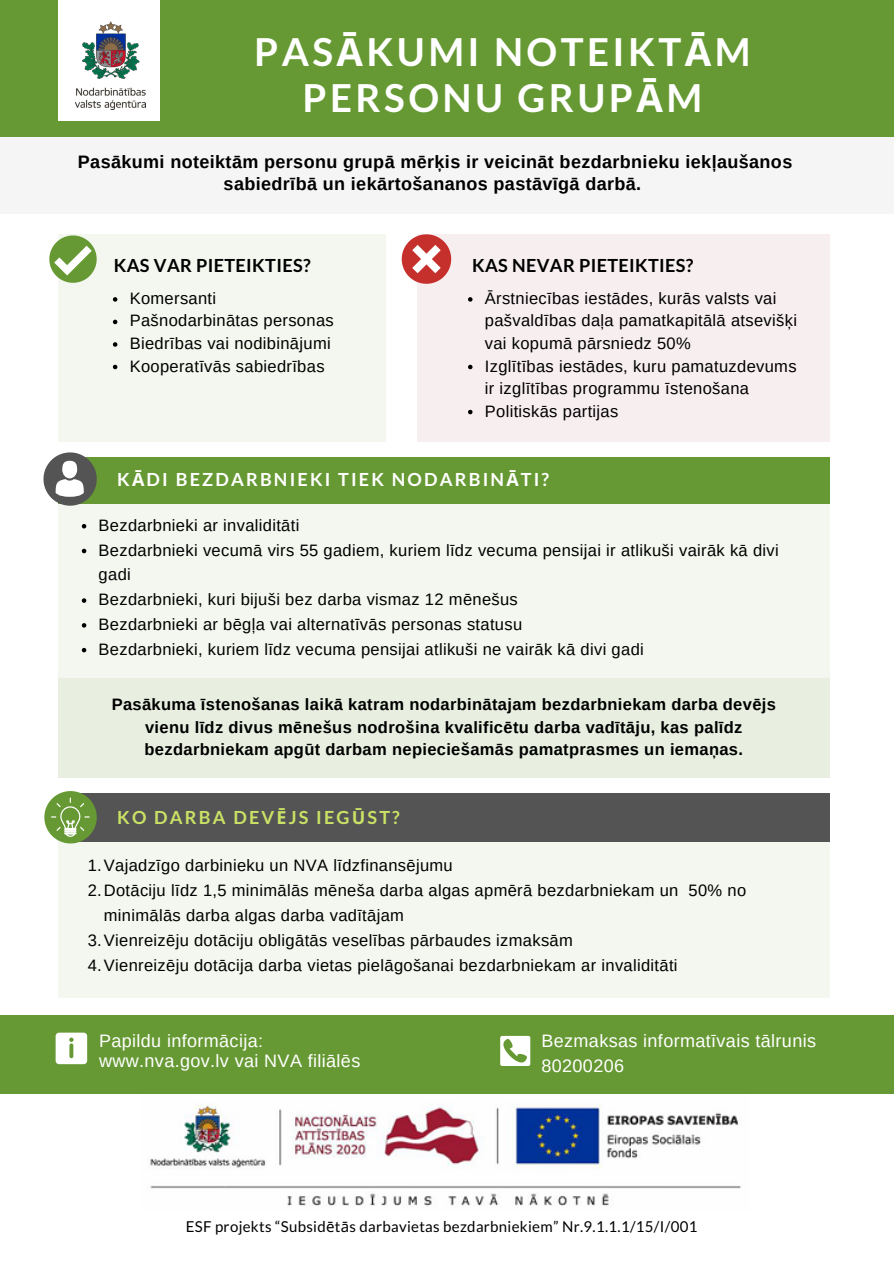
<style>
.page{position:relative;width:894px;height:1264px;background:#fff}
.page>*{position:absolute;margin:0;border:0;box-sizing:border-box;transform-origin:0 0}
.t1{font:700 38.55px/46.2px "Lato";letter-spacing:.09em;color:#fff;text-align:center}
.t2{font:700 18px/22.5px "Arimo";letter-spacing:.02em;color:#000;text-align:center}
.t3{font:18px/24.8px "Arimo";letter-spacing:.02em;color:#fff}
.t4{font:700 18px "Lato";letter-spacing:.02em;color:#000}
.t5{font:700 18px "Lato";letter-spacing:.12em;color:#fff}
.t6{font:700 18px "Lato";letter-spacing:.12em;color:#c9e265}
.t7{font:16.5px/22.5px "Arimo";letter-spacing:.02em;color:#000}
.t8{font:700 16.5px/22.5px "Arimo";letter-spacing:.02em;color:#000;text-align:center}
.t9{font:15px "Lato";letter-spacing:.02em;color:#000}
.s1{font-family:"Noto Sans"}
</style>
<div class="page">
<div style="left:0;top:0;width:893px;height:214px;background:#f5f5f5"></div>
<div style="left:0;top:0;width:893px;height:137px;background:#693"></div>
<div style="left:58px;top:0;width:101px;height:121px;background:#fff"></div>
<img style="left:76px;top:21px;width:70px;height:88px">
<img style="left:142px;top:1093px;width:607px;height:113px">
<div style="left:58px;top:234px;width:327px;height:208px;background:#f3f7ef"></div>
<div style="left:417px;top:234px;width:412px;height:208px;background:#f7eef0"></div>
<svg style="left:401px;top:234px;width:50px;height:50px"></svg>
<svg style="left:49px;top:235px;width:48px;height:48px"></svg>
<div style="left:58px;top:503px;width:771px;height:275px;background:#f3f7ef"></div>
<div style="left:58px;top:457px;width:771px;height:46px;background:#693"></div>
<div style="left:58px;top:678px;width:771px;height:99px;background:#e8efe0"></div>
<div style="left:58px;top:806px;width:771px;height:191px;background:#f3f7ef"></div>
<div style="left:70px;top:793px;width:759px;height:48px;background:#545454"></div>
<svg style="left:44px;top:791px;width:53px;height:52px"></svg>
<div style="left:0;top:1015px;width:893px;height:78px;background:#693"></div>
<div style="left:56px;top:1032px;width:31px;height:32px;background:#fff;border-radius:4px"></div>
<svg style="left:69px;top:1037px;width:5px;height:4px"></svg>
<svg style="left:69px;top:1043px;width:4px;height:15px"></svg>
<div style="left:500px;top:1035px;width:30px;height:30px;background:#fff;border-radius:2px"></div>
<svg style="left:503px;top:1038px;width:24px;height:24px"></svg>
<svg style="left:82px;top:524px;width:4px;height:4px"></svg>
<svg style="left:82px;top:548px;width:4px;height:5px"></svg>
<svg style="left:82px;top:598px;width:4px;height:5px"></svg>
<svg style="left:82px;top:623px;width:4px;height:4px"></svg>
<svg style="left:82px;top:648px;width:4px;height:4px"></svg>
<svg style="left:113px;top:297px;width:4px;height:5px"></svg>
<svg style="left:113px;top:320px;width:4px;height:4px"></svg>
<svg style="left:113px;top:342px;width:4px;height:5px"></svg>
<svg style="left:113px;top:365px;width:4px;height:4px"></svg>
<svg style="left:468px;top:297px;width:4px;height:5px"></svg>
<svg style="left:468px;top:365px;width:4px;height:4px"></svg>
<svg style="left:468px;top:410px;width:4px;height:4px"></svg>
<svg style="left:43px;top:452px;width:54px;height:53px"></svg>
<p class="t1" style="left:254px;top:28px;width:498px">PAS<span class="s1">Ā</span>KUMI NOTEIKT<span class="s1">Ā</span>M<br>PERSONU GRUP<span class="s1">Ā</span>M</p>
<p class="t2" style="left:78px;top:150px;width:715px">Pasākumi noteiktām personu grupā mērķis ir veicināt bezdarbnieku iekļaušanos sabiedrībā un iekārtošananos pastāvīgā darbā.</p>
<p class="t4" style="left:114px;top:254px;width:198px">KAS VAR PIETEIKTIES?</p>
<p class="t7" style="left:130px;top:287px;width:88px">Komersanti</p>
<p class="t7" style="left:130px;top:309px;width:205px">Pašnodarbinātas personas</p>
<p class="t7" style="left:130px;top:332px;width:202px">Biedrības vai nodibinājumi</p>
<p class="t7" style="left:130px;top:354px;width:196px">Kooperatīvās sabiedrības</p>
<p class="t4" style="left:472px;top:254px;width:223px">KAS NEVAR PIETEIKTIES?</p>
<p class="t7" style="left:484px;top:287px;width:313px">Ārstniecības iestādes, kurās valsts vai pašvaldības daļa pamatkapitālā atsevišķi vai kopumā pārsniedz 50%</p>
<p class="t7" style="left:484px;top:354px;width:313px">Izglītības iestādes, kuru pamatuzdevums ir izglītības programmu īstenošana</p>
<p class="t7" style="left:484px;top:399px;width:135px">Politiskās partijas</p>
<p class="t5" style="left:117px;top:468px;width:433px">K<span class="s1">Ā</span>DI BEZDARBNIEKI TIEK NODARBIN<span class="s1">Ā</span>TI?</p>
<p class="t7" style="left:99px;top:514px;width:202px">Bezdarbnieki ar invaliditāti</p>
<p class="t7" style="left:99px;top:537px;width:681px;line-height:24.8px">Bezdarbnieki vecumā virs 55 gadiem, kuriem līdz vecuma pensijai ir atlikuši vairāk kā divi gadi</p>
<p class="t7" style="left:99px;top:588px;width:420px">Bezdarbnieki, kuri bijuši bez darba vismaz 12 mēnešus</p>
<p class="t7" style="left:99px;top:613px;width:425px">Bezdarbnieki ar bēgļa vai alternatīvās personas statusu</p>
<p class="t7" style="left:99px;top:637px;width:546px">Bezdarbnieki, kuriem līdz vecuma pensijai atlikuši ne vairāk kā divi gadi</p>
<p class="t8" style="left:112px;top:693px;width:665px">Pasākuma īstenošanas laikā katram nodarbinātajam bezdarbniekam darba devējs vienu līdz divus mēnešus nodrošina kvalificētu darba vadītāju, kas palīdz bezdarbniekam apgūt darbam nepieciešamās pamatprasmes un iemaņas.</p>
<p class="t6" style="left:117px;top:806px;width:284px">KO DARBA DEV<span class="s1">Ē</span>JS IEG<span class="s1">Ū</span>ST?</p>
<p class="t7" style="left:88px;top:854px;width:366px">1.Vajadzīgo darbinieku un NVA līdzfinansējumu</p>
<p class="t7" style="left:104px;top:878px;width:643px;line-height:24.8px;text-indent:-16px">2.Dotāciju līdz 1,5 minimālās mēneša darba algas apmērā bezdarbniekam un 50% no minimālās darba algas darba vadītājam</p>
<p class="t7" style="left:88px;top:928px;width:486px">3.Vienreizēju dotāciju obligātās veselības pārbaudes izmaksām</p>
<p class="t7" style="left:88px;top:953px;width:591px">4.Vienreizēju dotācija darba vietas pielāgošanai bezdarbniekam ar invaliditāti</p>
<p class="t3" style="left:99px;top:1028px;width:165px">Papildu informācija:</p>
<p class="t3" style="left:99px;top:1048px;width:263px">www.nva.gov.lv vai NVA filiālēs</p>
<p class="t3" style="left:541px;top:1028px;width:276px">Bezmaksas informatīvais tālrunis<br>80200206</p>
<p class="t9" style="left:186px;top:1216px;width:513px">ESF projekts “Subsid<span class="s1">ē</span>t<span class="s1">ā</span>s darbavietas bezdarbniekiem” Nr.9.1.1.1/15/I/001</p>
</div>
